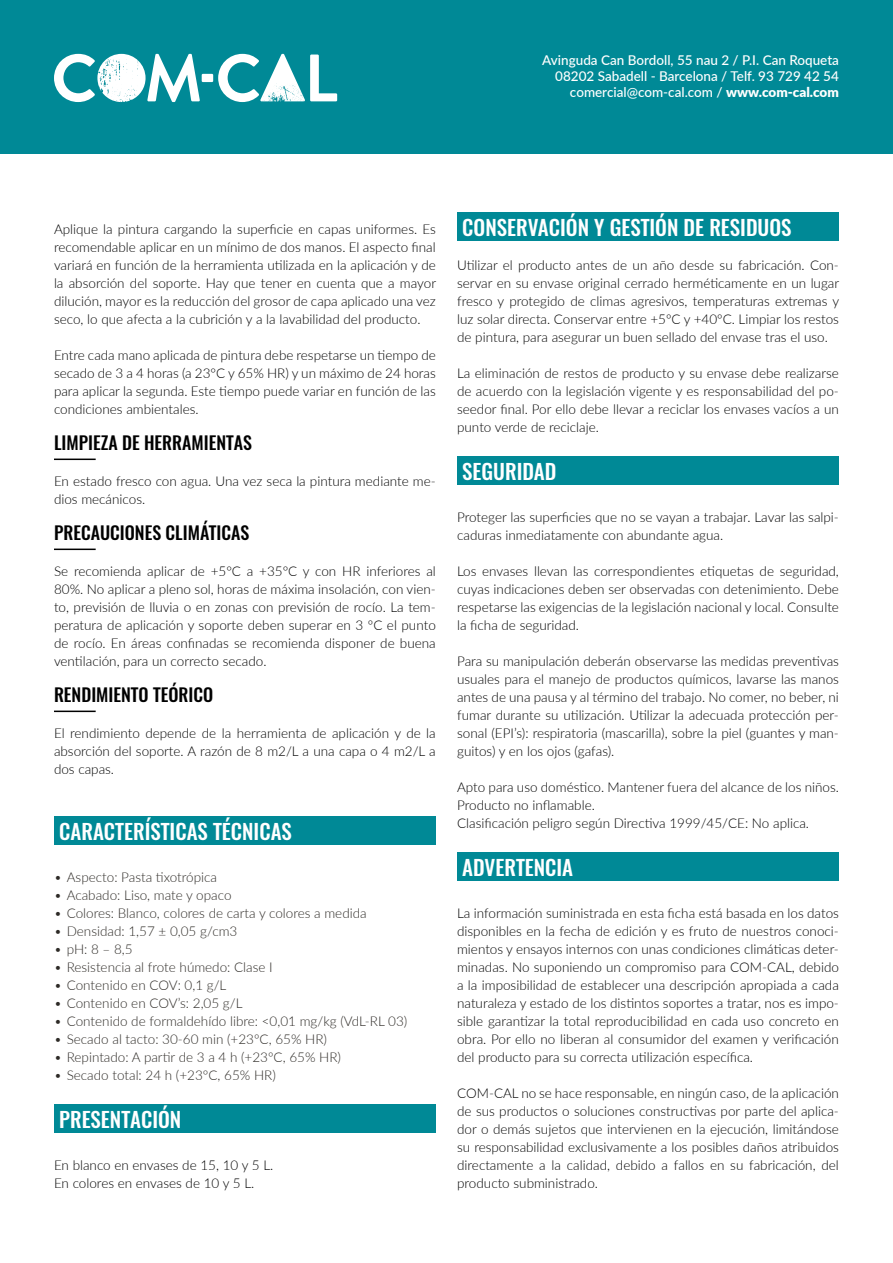
<style>
.page{position:relative;width:893px;height:1263px;background:#fff}
.page>*{position:absolute;margin:0;border:0;box-sizing:border-box;transform-origin:0 0}
.t1{font:500 21px "Oswald";color:#fff}
.t2{font:500 18px "Oswald";color:#000}
.t3{font:300 13.5px/18px "Lato";color:#000;text-align:justify}
.t4{font:300 13.5px "Lato";color:#2d2a26}
.t5{font:500 13.5px/16.2px "Lato";color:#fff;text-align:right}
.s1{font-weight:900}
</style>
<div class="page">
<hr style="left:54px;top:459px;width:42px;height:1px;background:#000">
<hr style="left:54px;top:549px;width:42px;height:1px;background:#000">
<hr style="left:54px;top:711px;width:42px;height:1px;background:#000">
<div style="left:54px;top:817px;width:382px;height:28px;background:#008996"></div>
<div style="left:54px;top:1105px;width:382px;height:28px;background:#008996"></div>
<div style="left:457px;top:213px;width:382px;height:28px;background:#008996"></div>
<div style="left:457px;top:457px;width:382px;height:28px;background:#008996"></div>
<div style="left:457px;top:853px;width:382px;height:28px;background:#008996"></div>
<div style="left:0;top:0;width:893px;height:154px;background:#008996"></div>
<div style="left:202px;top:74px;width:11px;height:8px;background:#fff"></div>
<svg style="left:218px;top:54px;width:119px;height:48px"></svg>
<svg style="left:54px;top:54px;width:146px;height:48px"></svg>
<p class="t5" style="left:542px;top:51px;width:298px">Avinguda Can Bordoll, 55 nau 2 / P.I. Can Roqueta<br>08202 Sabadell - Barcelona / Telf. 93 729 42 54 comercial@com-cal.com / <span class="s1">www.com-cal.com</span></p>
<p class="t3" style="left:54px;top:220px;width:384px">Aplique la pintura cargando la superficie en capas uniformes. Es recomendable aplicar en un mínimo de dos manos. El aspecto final variará en función de la herramienta utilizada en la aplicación y de la absorción del soporte. Hay que tener en cuenta que a mayor dilución, mayor es la reducción del grosor de capa aplicado una vez seco, lo que afecta a la cubrición y a la lavabilidad del producto.</p>
<p class="t3" style="left:54px;top:346px;width:383px">Entre cada mano aplicada de pintura debe respetarse un tiempo de secado de 3 a 4 horas (a 23°C y 65% HR) y un máximo de 24 horas para aplicar la segunda. Este tiempo puede variar en función de las condiciones ambientales.</p>
<h2 class="t2" style="left:54px;top:430px;width:200px">LIMPIEZA DE HERRAMIENTAS</h2>
<p class="t3" style="left:54px;top:472px;width:383px">En estado fresco con agua. Una vez seca la pintura mediante me&shy;dios mecánicos.</p>
<h2 class="t2" style="left:54px;top:520px;width:197px">PRECAUCIONES CLIMÁTICAS</h2>
<p class="t3" style="left:54px;top:562px;width:383px">Se recomienda aplicar de +5°C a +35°C y con HR inferiores al 80%. No aplicar a pleno sol, horas de máxima insolación, con vien&shy;to, previsión de lluvia o en zonas con previsión de rocío. La tem&shy;peratura de aplicación y soporte deben superar en 3 ºC el punto de rocío. En áreas confinadas se recomienda disponer de buena ventilación, para un correcto secado.</p>
<h2 class="t2" style="left:54px;top:682px;width:161px">RENDIMIENTO TEÓRICO</h2>
<p class="t3" style="left:54px;top:724px;width:383px">El rendimiento depende de la herramienta de aplicación y de la absorción del soporte. A razón de 8 m2/L a una capa o 4 m2/L a dos capas.</p>
<h1 class="t1" style="left:59px;top:816px;width:234px">CARACTERÍSTICAS TÉCNICAS</h1>
<p class="t4" style="left:54px;top:868px;width:165px">• Aspecto: Pasta tixotrópica</p>
<p class="t4" style="left:54px;top:886px;width:179px">• Acabado: Liso, mate y opaco</p>
<p class="t4" style="left:54px;top:904px;width:314px">• Colores: Blanco, colores de carta y colores a medida</p>
<p class="t4" style="left:54px;top:922px;width:185px">• Densidad: 1,57 ± 0,05 g/cm3</p>
<p class="t4" style="left:54px;top:940px;width:80px">• pH: 8 – 8,5</p>
<p class="t4" style="left:54px;top:958px;width:220px">• Resistencia al frote húmedo: Clase I</p>
<p class="t4" style="left:54px;top:976px;width:174px">• Contenido en COV: 0,1 g/L</p>
<p class="t4" style="left:54px;top:994px;width:190px">• Contenido en COV’s: 2,05 g/L</p>
<p class="t4" style="left:54px;top:1012px;width:355px">• Contenido de formaldehído libre: &lt;0,01 mg/kg (VdL-RL 03)</p>
<p class="t4" style="left:54px;top:1030px;width:275px">• Secado al tacto: 30-60 min (+23ºC, 65% HR)</p>
<p class="t4" style="left:54px;top:1048px;width:289px">• Repintado: A partir de 3 a 4 h (+23ºC, 65% HR)</p>
<p class="t4" style="left:54px;top:1066px;width:223px">• Secado total: 24 h (+23°C, 65% HR)</p>
<h1 class="t1" style="left:59px;top:1104px;width:124px">PRESENTACIÓN</h1>
<p class="t3" style="left:54px;top:1156px;width:221px">En blanco en envases de 15, 10 y 5 L.<br>En colores en envases de 10 y 5 L.</p>
<h1 class="t1" style="left:462px;top:212px;width:331px">CONSERVACIÓN Y GESTIÓN DE RESIDUOS</h1>
<p class="t3" style="left:457px;top:256px;width:384px">Utilizar el producto antes de un año desde su fabricación. Con&shy;servar en su envase original cerrado herméticamente en un lugar fresco y protegido de climas agresivos, temperaturas extremas y luz solar directa. Conservar entre +5ºC y +40ºC. Limpiar los restos de pintura, para asegurar un buen sellado del envase tras el uso.</p>
<p class="t3" style="left:457px;top:364px;width:383px">La eliminación de restos de producto y su envase debe realizarse de acuerdo con la legislación vigente y es responsabilidad del po&shy;seedor final. Por ello debe llevar a reciclar los envases vacíos a un punto verde de reciclaje.</p>
<h1 class="t1" style="left:462px;top:456px;width:96px">SEGURIDAD</h1>
<p class="t3" style="left:457px;top:508px;width:383px">Proteger las superficies que no se vayan a trabajar. Lavar las salpi&shy;caduras inmediatamente con abundante agua.</p>
<p class="t3" style="left:457px;top:562px;width:383px">Los envases llevan las correspondientes etiquetas de seguridad, cuyas indicaciones deben ser observadas con detenimiento. Debe respetarse las exigencias de la legislación nacional y local. Consulte la ficha de seguridad.</p>
<p class="t3" style="left:457px;top:652px;width:383px">Para su manipulación deberán observarse las medidas preventivas usuales para el manejo de productos químicos, lavarse las manos antes de una pausa y al término del trabajo. No comer, no beber, ni fumar durante su utilización. Utilizar la adecuada protección per&shy;sonal (EPI’s): respiratoria (mascarilla), sobre la piel (guantes y man&shy;guitos) y en los ojos (gafas).</p>
<p class="t3" style="left:457px;top:778px;width:383px;text-align:left">Apto para uso doméstico. Mantener fuera del alcance de los niños.<br>Producto no inflamable.<br>Clasificación peligro según Directiva 1999/45/CE: No aplica.</p>
<h1 class="t1" style="left:462px;top:852px;width:112px">ADVERTENCIA</h1>
<p class="t3" style="left:457px;top:904px;width:383px">La información suministrada en esta ficha está basada en los datos disponibles en la fecha de edición y es fruto de nuestros conoci&shy;mientos y ensayos internos con unas condiciones climáticas deter&shy;minadas. No suponiendo un compromiso para COM-CAL, debido a la imposibilidad de establecer una descripción apropiada a cada naturaleza y estado de los distintos soportes a tratar, nos es impo&shy;sible garantizar la total reproducibilidad en cada uso concreto en obra. Por ello no liberan al consumidor del examen y verificación del producto para su correcta utilización específica.</p>
<p class="t3" style="left:457px;top:1084px;width:383px">COM-CAL no se hace responsable, en ningún caso, de la aplicación de sus productos o soluciones constructivas por parte del aplica&shy;dor o demás sujetos que intervienen en la ejecución, limitándose su responsabilidad exclusivamente a los posibles daños atribuidos directamente a la calidad, debido a fallos en su fabricación, del producto subministrado.</p>
</div>
